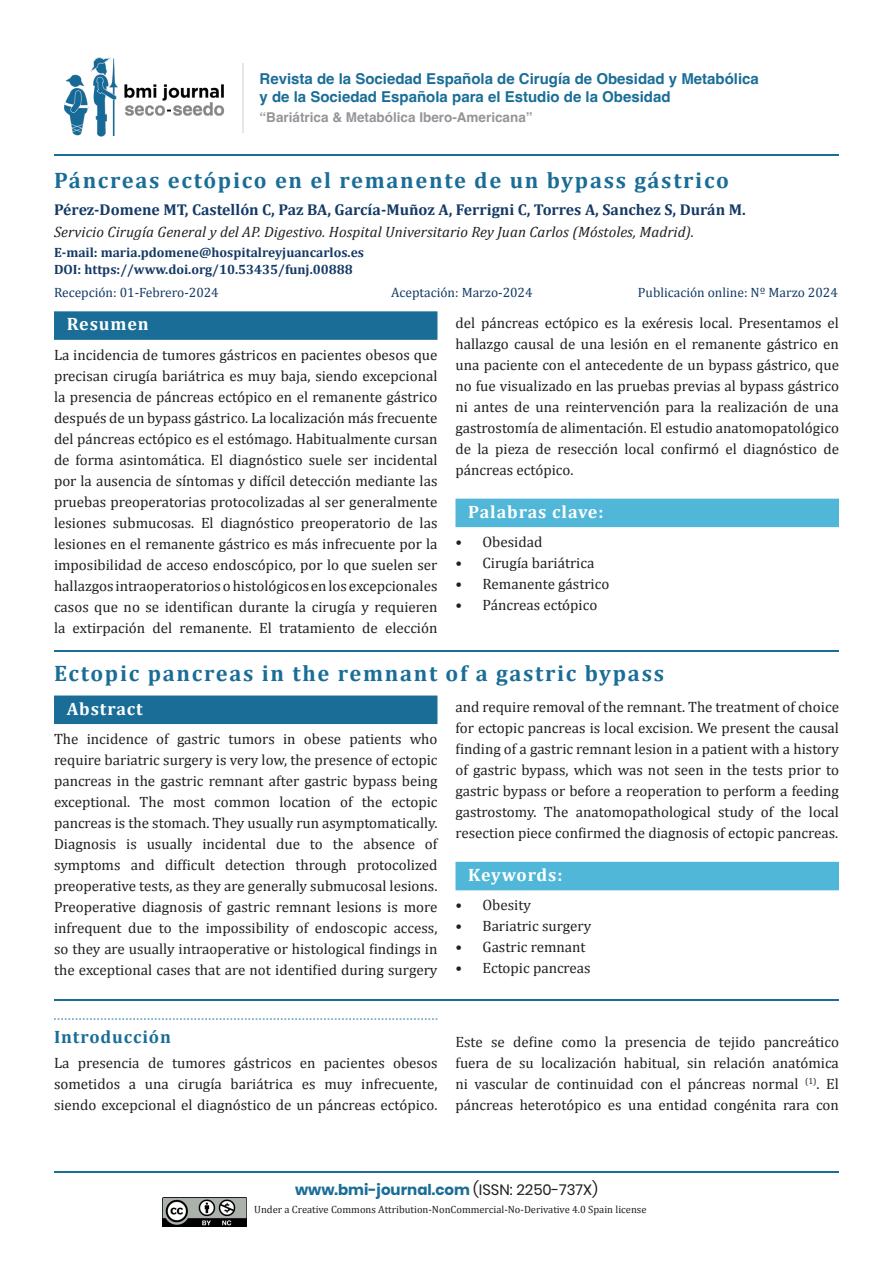
<style>
.page{position:relative;width:893px;height:1263px;background:#fff}
.page>*{position:absolute;margin:0;border:0;box-sizing:border-box;transform-origin:0 0}
.Título{font:700 22.5px "Cambria";letter-spacing:.075em;color:#1a6d97}
.Palabras_clave_títul{font:700 18px "Cambria";letter-spacing:.05em;color:#fff}
.Capítulo{font:700 18px "Cambria";letter-spacing:.05em;color:#fff}
.Capítulo_Azul{font:700 18px "Cambria";letter-spacing:.05em;color:#1a6d97}
.Autores{font:700 15.75px "Cambria";color:#143a66}
.Párrafo{font:15px/21px "Cambria";color:#231f20;text-align:justify}
.t1{font:700 15px/18px "Helvetica";color:#1a6d97}
.Llamadas_autores{font:italic 15px "Cambria";letter-spacing:.005em;color:#231f20}
.t2{font:700 15px "Poppins";color:#1a6d97}
.email_Y_DOI{font:700 13.5px "Cambria";color:#143a66}
.Recepción{font:13.5px "Cambria";color:#143a66}
.t3{font:700 13.5px "Helvetica";color:#939598}
.t4{font:10.5px "Cambria";color:#231f20}
.s1{font-weight:400;color:#231f20}
</style>
<div class="page">
<hr style="left:54px;top:1171px;width:785px;height:1px;background:#1a6d97">
<img style="left:163px;top:1197px;width:83px;height:29px">
<img style="left:64px;top:57px;width:161px;height:80px">
<hr style="left:243px;top:63px;width:1px;height:70px;background:#e6e7e9">
<hr style="left:54px;top:154px;width:785px;height:1px;background:#1a6d97">
<div style="left:54px;top:311px;width:383px;height:29px;background:#1a6d97"></div>
<div style="left:455px;top:499px;width:384px;height:28px;background:#50b7d8"></div>
<div style="left:54px;top:695px;width:383px;height:29px;background:#1a6d97"></div>
<div style="left:455px;top:862px;width:384px;height:28px;background:#50b7d8"></div>
<svg style="left:54px;top:1019px;width:383px;height:1px"></svg>
<hr style="left:54px;top:650px;width:785px;height:1px;background:#1a6d97">
<hr style="left:54px;top:999px;width:785px;height:1px;background:#1a6d97">
<p class="t1" style="left:260px;top:72px;width:501px">Revista de la Sociedad Española de Cirugía de Obesidad y Metabólica y de la Sociedad Española para el Estudio de la Obesidad</p>
<p class="t3" style="left:260px;top:109px;width:275px">“Bariátrica &amp; Metabólica Ibero-Americana”</p>
<p class="Título" style="left:54px;top:164px;width:676px">Páncreas ectópico en el remanente de un bypass gástrico</p>
<p class="Autores" style="left:54px;top:198px;width:693px">Pérez-Domene MT, Castellón C, Paz BA, García-Muñoz A, Ferrigni C, Torres A, Sanchez S, Durán M.</p>
<p class="Llamadas_autores" style="left:54px;top:223px;width:642px">Servicio Cirugía General y del AP. Digestivo. Hospital Universitario Rey Juan Carlos (Móstoles, Madrid).</p>
<p class="email_Y_DOI" style="left:54px;top:243px;width:312px">E-mail: maria.pdomene@hospitalreyjuancarlos.es</p>
<p class="email_Y_DOI" style="left:54px;top:260px;width:300px">DOI: https://www.doi.org/10.53435/funj.00888</p>
<p class="Recepción" style="left:54px;top:285px;width:166px">Recepción: 01-Febrero-2024</p>
<p class="Recepción" style="left:391px;top:285px;width:143px">Aceptación: Marzo-2024</p>
<p class="Recepción" style="left:638px;top:285px;width:201px">Publicación online: Nº Marzo 2024</p>
<p class="Capítulo" style="left:67px;top:312px;width:84px">Resumen</p>
<p class="Párrafo" style="left:54px;top:344px;width:385px">La incidencia de tumores gástricos en pacientes obesos que precisan cirugía bariátrica es muy baja, siendo excepcional la presencia de páncreas ectópico en el remanente gástrico después de un bypass gástrico. La localización más frecuente del páncreas ectópico es el estómago. Habitualmente cursan de forma asintomática. El diagnóstico suele ser incidental por la ausencia de síntomas y difícil detección mediante las pruebas preoperatorias protocolizadas al ser generalmente lesiones submucosas. El diagnóstico preoperatorio de las lesiones en el remanente gástrico es más infrecuente por la imposibilidad de acceso endoscópico, por lo que suelen ser hallazgos intraoperatorios o histológicos en los excepcionales casos que no se identifican durante la cirugía y requieren la extirpación del remanente. El tratamiento de elección</p>
<p class="Párrafo" style="left:455px;top:312px;width:385px">del páncreas ectópico es la exéresis local. Presentamos el hallazgo causal de una lesión en el remanente gástrico en una paciente con el antecedente de un bypass gástrico, que no fue visualizado en las pruebas previas al bypass gástrico ni antes de una reintervención para la realización de una gastrostomía de alimentación. El estudio anatomopatológico de la pieza de resección local confirmó el diagnóstico de páncreas ectópico.</p>
<p class="Palabras_clave_títul" style="left:468px;top:499px;width:137px">Palabras clave:</p>
<p class="Párrafo" style="left:455px;top:532px;width:88px">• Obesidad</p>
<p class="Párrafo" style="left:455px;top:553px;width:140px">• Cirugía bariátrica</p>
<p class="Párrafo" style="left:455px;top:574px;width:155px">• Remanente gástrico</p>
<p class="Párrafo" style="left:455px;top:595px;width:143px">• Páncreas ectópico</p>
<p class="Título" style="left:54px;top:658px;width:611px">Ectopic pancreas in the remnant of a gastric bypass</p>
<p class="Capítulo" style="left:67px;top:696px;width:78px">Abstract</p>
<p class="Párrafo" style="left:54px;top:728px;width:385px">The incidence of gastric tumors in obese patients who require bariatric surgery is very low, the presence of ectopic pancreas in the gastric remnant after gastric bypass being exceptional. The most common location of the ectopic pancreas is the stomach. They usually run asymptomatically.<br>Diagnosis is usually incidental due to the absence of symptoms and difficult detection through protocolized preoperative tests, as they are generally submucosal lesions.<br>Preoperative diagnosis of gastric remnant lesions is more infrequent due to the impossibility of endoscopic access, so they are usually intraoperative or histological findings in the exceptional cases that are not identified during surgery</p>
<p class="Párrafo" style="left:455px;top:697px;width:385px">and require removal of the remnant. The treatment of choice for ectopic pancreas is local excision. We present the causal finding of a gastric remnant lesion in a patient with a history of gastric bypass, which was not seen in the tests prior to gastric bypass or before a reoperation to perform a feeding gastrostomy. The anatomopathological study of the local resection piece confirmed the diagnosis of ectopic pancreas.</p>
<p class="Palabras_clave_títul" style="left:468px;top:862px;width:96px">Keywords:</p>
<p class="Párrafo" style="left:455px;top:895px;width:77px">• Obesity</p>
<p class="Párrafo" style="left:455px;top:916px;width:137px">• Bariatric surgery</p>
<p class="Párrafo" style="left:455px;top:937px;width:132px">• Gastric remnant</p>
<p class="Párrafo" style="left:455px;top:958px;width:137px">• Ectopic pancreas</p>
<p class="Capítulo_Azul" style="left:54px;top:1024px;width:118px">Introducción</p>
<p class="Párrafo" style="left:54px;top:1052px;width:385px">La presencia de tumores gástricos en pacientes obesos sometidos a una cirugía bariátrica es muy infrecuente, siendo excepcional el diagnóstico de un páncreas ectópico.</p>
<p class="Párrafo" style="left:455px;top:1031px;width:385px">Este se define como la presencia de tejido pancreático fuera de su localización habitual, sin relación anatómica ni vascular de continuidad con el páncreas normal <sup>(1)</sup>. El páncreas heterotópico es una entidad congénita rara con</p>
<p class="t2" style="left:295px;top:1181px;width:304px">www.bmi-journal.com <span class="s1">(ISSN: 2250-737X)</span></p>
<p class="t4" style="left:254px;top:1203px;width:394px">Under a Creative Commons Attribution-NonCommercial-No-Derivative 4.0 Spain license</p>
</div>
